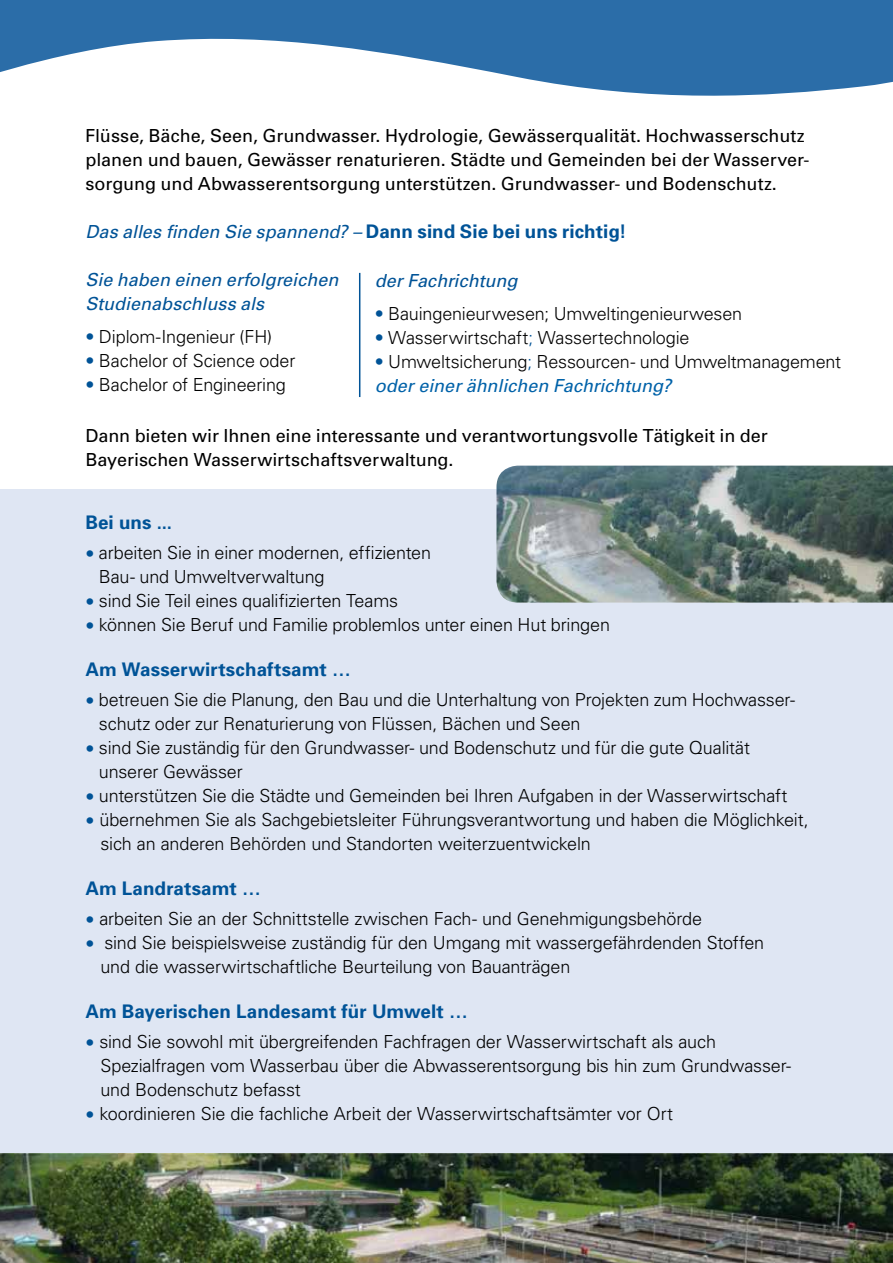
<style>
.page{position:relative;width:893px;height:1263px;background:#fff}
.page>*{position:absolute;margin:0;border:0;box-sizing:border-box;transform-origin:0 0}
.Überschrift_1{font:700 18.75px "Univers";letter-spacing:.01em;color:#005397}
.Fließtext{font:300 18px/24px "Univers";letter-spacing:-.01em;color:#000}
.Überschrift_1-2{font:300 18px/24px "Univers";letter-spacing:-.01em;color:#000}
.Fließtext-2{font:18px/24px "Univers";color:#000}
.Fließtext-3{font:italic 18px "Univers";color:#005397}
.Fließtext-4{font:italic 18px "Univers";color:#0062a9}
.s1{font-weight:700;font-style:normal;font-size:18.75px}
.s2{color:#005397}
</style>
<div class="page">
<div style="left:0;top:489px;width:893px;height:686px;background:#dfe6f3"></div>
<img style="left:496px;top:466px;width:397px;height:137px">
<hr style="left:359px;top:273px;width:1px;height:124px;background:#005397">
<img style="left:0;top:1153px;width:893px;height:110px">
<svg style="left:0;top:0;width:893px;height:96px;fill:#2b6da8"></svg>
<p class="Fließtext-2" style="left:85px;top:123px;width:726px">Flüsse, Bäche, Seen, Grundwasser. Hydrologie, Gewässerqualität. Hochwasserschutz planen und bauen, Gewässer renaturieren. Städte und Gemeinden bei der Wasserver&shy;sorgung und Abwasserentsorgung unterstützen. Grundwasser- und Bodenschutz.</p>
<p class="Fließtext-3" style="left:85px;top:220px;width:543px">Das alles finden Sie spannend? – <span class="s1">Dann sind Sie bei uns richtig!</span></p>
<p class="Fließtext-3" style="left:85px;top:268px;width:255px">Sie haben einen erfolgreichen</p>
<p class="Fließtext-3" style="left:85px;top:292px;width:180px">Studienabschluss als</p>
<p class="Fließtext" style="left:85px;top:324px;width:188px"><span class="s2">•</span> Diplom-Ingenieur (FH)</p>
<p class="Fließtext" style="left:85px;top:348px;width:211px"><span class="s2">•</span> Bachelor of Science oder</p>
<p class="Fließtext" style="left:85px;top:372px;width:202px"><span class="s2">•</span> Bachelor of Engineering</p>
<p class="Fließtext-2" style="left:85px;top:423px;width:684px">Dann bieten wir Ihnen eine interessante und verantwortungsvolle Tätigkeit in der<br>Bayerischen Wasserwirtschaftsverwaltung.</p>
<p class="Fließtext-3" style="left:375px;top:269px;width:144px">der Fachrichtung</p>
<p class="Fließtext" style="left:375px;top:301px;width:369px"><span class="s2">•</span> Bauingenieurwesen; Umweltingenieurwesen</p>
<p class="Fließtext" style="left:375px;top:325px;width:316px"><span class="s2">•</span> Wasserwirtschaft<span class="s2">;</span> Wassertechnologie</p>
<p class="Fließtext" style="left:375px;top:349px;width:468px"><span class="s2">•</span> Umweltsicherung<span class="s2">;</span> Ressourcen- und Umweltmanagement</p>
<p class="Fließtext-4" style="left:375px;top:374px;width:298px">oder einer ähnlichen Fachrichtung?</p>
<p class="Überschrift_1" style="left:85px;top:510px;width:88px">Bei uns ...</p>
<p class="Fließtext" style="left:99px;top:540px;width:334px;text-indent:-13px"><span class="s2">•</span> arbeiten Sie in einer modernen, effizienten<br>Bau- und Umweltverwaltung</p>
<p class="Fließtext" style="left:85px;top:588px;width:314px"><span class="s2">•</span> sind Sie Teil eines qualifizierten Teams</p>
<p class="Fließtext" style="left:85px;top:612px;width:526px"><span class="s2">•</span> können Sie Beruf und Familie problemlos unter einen Hut bringen</p>
<p class="Überschrift_1" style="left:85px;top:657px;width:267px">Am Wasserwirtschaftsamt …</p>
<p class="Fließtext" style="left:85px;top:687px;width:711px"><span class="s2">•</span> betreuen Sie die Planung, den Bau und die Unterhaltung von Projekten zum Hochwasser-</p>
<p class="Fließtext" style="left:99px;top:711px;width:483px">schutz oder zur Renaturierung von Flüssen, Bächen und Seen</p>
<p class="Fließtext" style="left:99px;top:735px;width:653px;text-indent:-14px"><span class="s2">•</span> sind Sie zuständig für den Grundwasser- und Bodenschutz und für die gute Qualität unserer Gewässer</p>
<p class="Fließtext" style="left:85px;top:783px;width:703px"><span class="s2">•</span> unterstützen Sie die Städte und Gemeinden bei Ihren Aufgaben in der Wasserwirtschaft</p>
<p class="Überschrift_1-2" style="left:85px;top:807px;width:725px"><span class="s2">•</span> übernehmen Sie als Sachgebietsleiter Führungsverantwortung und haben die Möglichkeit,</p>
<p class="Überschrift_1-2" style="left:100px;top:831px;width:492px">sich an anderen Behörden und Standorten weiterzuentwickeln</p>
<p class="Überschrift_1" style="left:85px;top:876px;width:177px">Am Landratsamt …</p>
<p class="Überschrift_1-2" style="left:85px;top:906px;width:618px"><span class="s2">•</span> arbeiten Sie an der Schnittstelle zwischen Fach- und Genehmigungsbehörde</p>
<p class="Überschrift_1-2" style="left:100px;top:930px;width:665px;text-indent:-15px"><span class="s2">•</span> sind Sie beispielsweise zuständig für den Umgang mit wassergefährdenden Stoffen und die wasserwirtschaftliche Beurteilung von Bauanträgen</p>
<p class="Überschrift_1" style="left:85px;top:999px;width:384px">Am Bayerischen Landesamt für Umwelt …</p>
<p class="Überschrift_1-2" style="left:100px;top:1029px;width:692px;text-indent:-15px"><span class="s2">•</span> sind Sie sowohl mit übergreifenden Fachfragen der Wasserwirtschaft als auch<br>Spezialfragen vom Wasserbau über die Abwasserentsorgung bis hin zum Grundwasser&shy;und Bodenschutz befasst</p>
<p class="Überschrift_1-2" style="left:85px;top:1101px;width:589px"><span class="s2">•</span> koordinieren Sie die fachliche Arbeit der Wasserwirtschaftsämter vor Ort</p>
</div>
